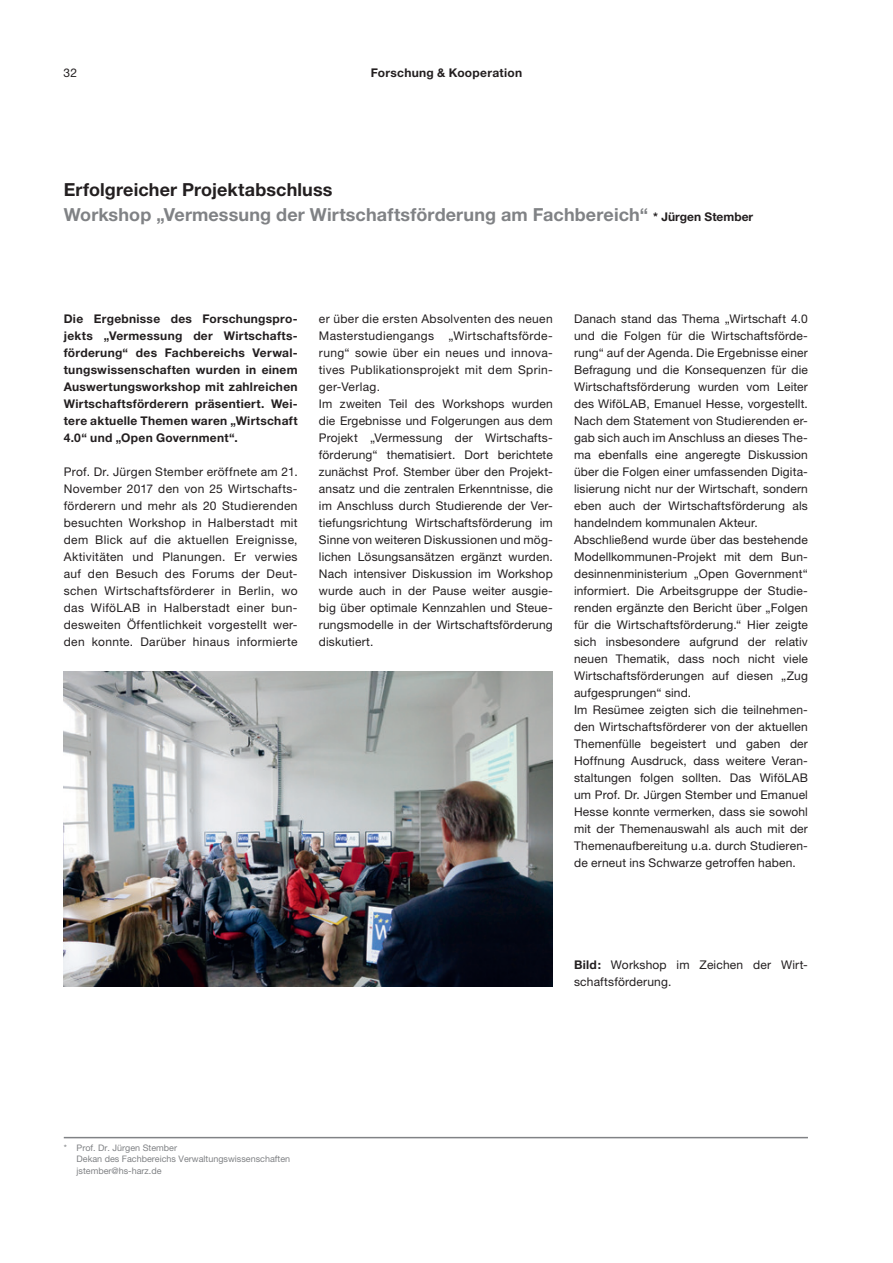
<style>
.page{position:relative;width:893px;height:1263px;background:#fff}
.page>*{position:absolute;margin:0;border:0;box-sizing:border-box;transform-origin:0 0}
.t1{font:700 18px/25.5px "Helvetica Neue";letter-spacing:.005em;color:#808285}
.t2{font:12px/17px "Helvetica Neue";letter-spacing:.015em;color:#231f20}
.t3{font:700 12px/17px "Helvetica Neue";letter-spacing:.025em;color:#231f20;text-align:justify}
.t4{font:9px/11.2px "Helvetica Neue";color:#808285}
.s1{color:#231f20}
.s2{font-size:12px;color:#231f20}
.s3{font-weight:700}
</style>
<div class="page">
<hr style="left:64px;top:1137px;width:744px;height:1px;background:#808285">
<img style="left:64px;top:672px;width:489px;height:314px">
<p class="t2" style="left:64px;top:64px;width:15px">32</p>
<p class="t3" style="left:371px;top:64px;width:153px">Forschung &amp; Kooperation</p>
<h1 class="t1" style="left:64px;top:176px;width:691px"><span class="s1">Erfolgreicher Projektabschluss<br></span>Workshop „Vermessung der Wirtschaftsförderung am Fachbereich“ <span class="s2">* Jürgen Stember</span></h1>
<p class="t3" style="left:64px;top:310px;width:235px">Die Ergebnisse des Forschungspro&shy;jekts „Vermessung der Wirtschafts&shy;förderung“ des Fachbereichs Verwal&shy;tungswissenschaften wurden in einem Auswertungsworkshop mit zahlreichen Wirtschaftsförderern präsentiert. Wei&shy;tere aktuelle Themen waren „Wirtschaft 4.0“ und „Open Government“.</p>
<p class="t2" style="left:64px;top:463px;width:235px;text-align:justify">Prof. Dr. Jürgen Stember eröffnete am 21.<br>November 2017 den von 25 Wirtschafts&shy;förderern und mehr als 20 Studierenden besuchten Workshop in Halberstadt mit dem Blick auf die aktuellen Ereignisse, Aktivitäten und Planungen. Er verwies auf den Besuch des Forums der Deut&shy;schen Wirtschaftsförderer in Berlin, wo das WiföLAB in Halberstadt einer bun&shy;desweiten Öffentlichkeit vorgestellt wer&shy;den konnte. Darüber hinaus informierte</p>
<p class="t2" style="left:319px;top:310px;width:235px">er über die ersten Absolventen des neuen Masterstudiengangs „Wirtschaftsförde&shy;rung“ sowie über ein neues und innova&shy;tives Publikationsprojekt mit dem Sprin&shy;ger-Verlag.<br>Im zweiten Teil des Workshops wurden die Ergebnisse und Folgerungen aus dem Projekt „Vermessung der Wirtschafts&shy;förderung“ thematisiert. Dort berichtete zunächst Prof. Stember über den Projekt&shy;ansatz und die zentralen Erkenntnisse, die im Anschluss durch Studierende der Ver&shy;tiefungsrichtung Wirtschaftsförderung im Sinne von weiteren Diskussionen und mög&shy;lichen Lösungsansätzen ergänzt wurden.<br>Nach intensiver Diskussion im Workshop wurde auch in der Pause weiter ausgie&shy;big über optimale Kennzahlen und Steue&shy;rungsmodelle in der Wirtschaftsförderung diskutiert.</p>
<p class="t2" style="left:574px;top:310px;width:235px">Danach stand das Thema „Wirtschaft 4.0 und die Folgen für die Wirtschaftsförde&shy;rung“ auf der Agenda. Die Ergebnisse einer Befragung und die Konsequenzen für die Wirtschaftsförderung wurden vom Leiter des WiföLAB, Emanuel Hesse, vorgestellt.<br>Nach dem Statement von Studierenden er&shy;gab sich auch im Anschluss an dieses The&shy;ma ebenfalls eine angeregte Diskussion über die Folgen einer umfassenden Digita&shy;lisierung nicht nur der Wirtschaft, sondern eben auch der Wirtschaftsförderung als handelndem kommunalen Akteur.<br>Abschließend wurde über das bestehende Modellkommunen-Projekt mit dem Bun&shy;desinnenministerium „Open Government“ informiert. Die Arbeitsgruppe der Studie&shy;renden ergänzte den Bericht über „Folgen für die Wirtschaftsförderung.“ Hier zeigte sich insbesondere aufgrund der relativ neuen Thematik, dass noch nicht viele Wirtschaftsförderungen auf diesen „Zug aufgesprungen“ sind.<br>Im Resümee zeigten sich die teilnehmen&shy;den Wirtschaftsförderer von der aktuellen Themenfülle begeistert und gaben der Hoffnung Ausdruck, dass weitere Veran&shy;staltungen folgen sollten. Das WiföLAB um Prof. Dr. Jürgen Stember und Emanuel Hesse konnte vermerken, dass sie sowohl mit der Themenauswahl als auch mit der Themenaufbereitung u.a. durch Studieren&shy;de erneut ins Schwarze getroffen haben.</p>
<p class="t2" style="left:574px;top:956px;width:235px"><span class="s3">Bild:</span> Workshop im Zeichen der Wirt&shy;schaftsförderung.</p>
<p class="t4" style="left:77px;top:1142px;width:215px;text-indent:-13px">* Prof. Dr. Jürgen Stember<br>Dekan des Fachbereichs Verwaltungswissenschaften jstember@hs-harz.de</p>
</div>
